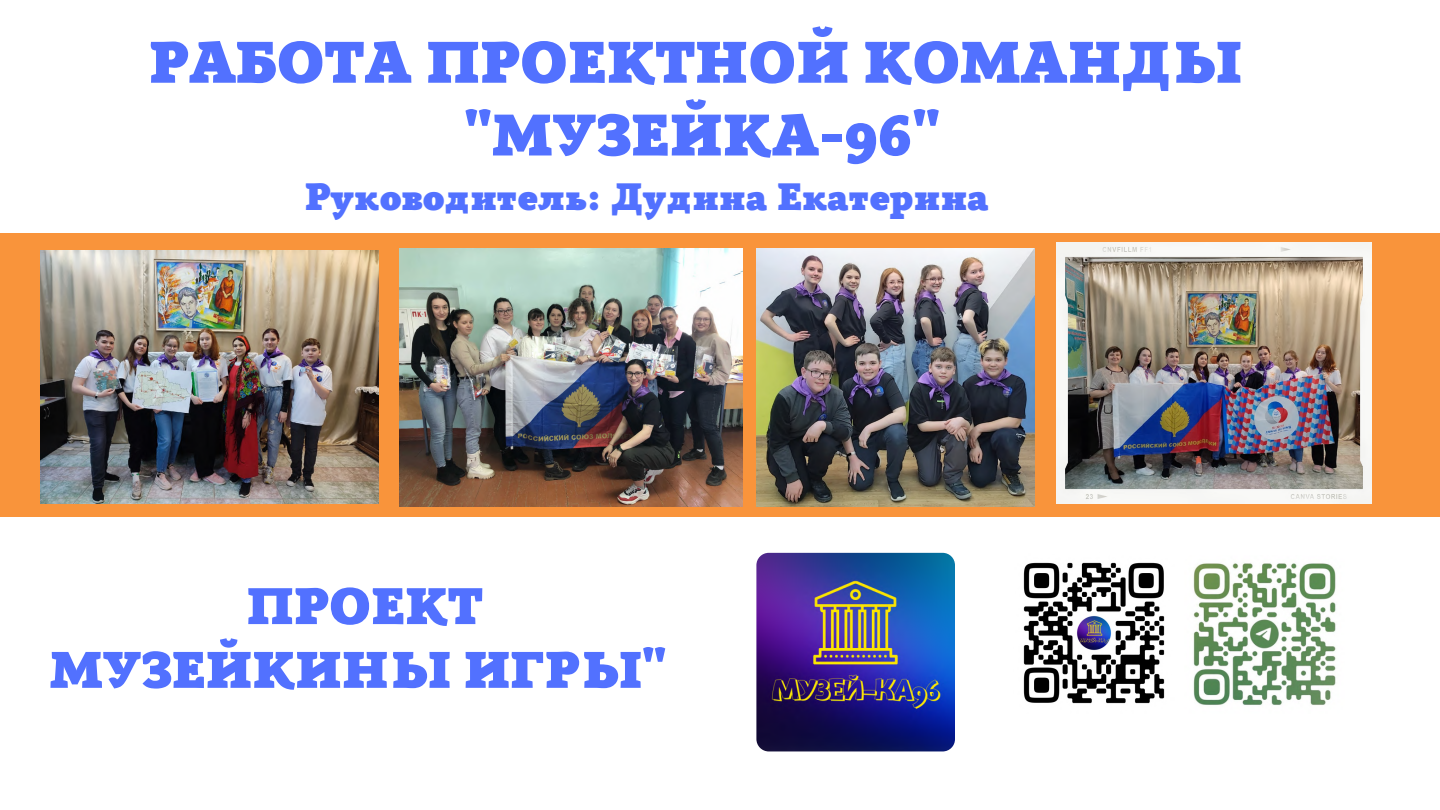
<style>
.page{position:relative;width:1440px;height:810px;background:#fff}
.page>*{position:absolute;margin:0;border:0;box-sizing:border-box;transform-origin:0 0}
.t1{font:900 61px "Anaphora";color:#5271ff}
.t2{font:900 53.6px "Anaphora";color:#5271ff}
.t3{font:900 39.8px "Anaphora";color:#5271ff}
</style>
<div class="page">
<div style="left:0;top:233px;width:1440px;height:284px;background:#f9943b"></div>
<img style="left:756px;top:553px;width:199px;height:198px;border-radius:12px">
<img style="left:1057px;top:242px;width:314px;height:262px">
<img style="left:1023px;top:562px;width:142px;height:142px">
<img style="left:1193px;top:563px;width:143px;height:142px">
<img style="left:756px;top:248px;width:279px;height:258px">
<img style="left:399px;top:248px;width:344px;height:258px">
<img style="left:41px;top:250px;width:337px;height:254px">
<p class="t1" style="left:149px;top:38px;width:1095px">РАБОТА ПРОЕКТНОЙ КОМАНДЫ</p>
<p class="t1" style="left:465px;top:111px;width:477px">"МУЗЕЙКА-96"</p>
<p class="t3" style="left:305px;top:181px;width:686px">Руководитель: Дудина Екатерина</p>
<p class="t2" style="left:247px;top:585px;width:238px">ПРОЕКТ</p>
<p class="t2" style="left:50px;top:648px;width:618px">МУЗЕЙКИНЫ ИГРЫ"</p>
</div>
